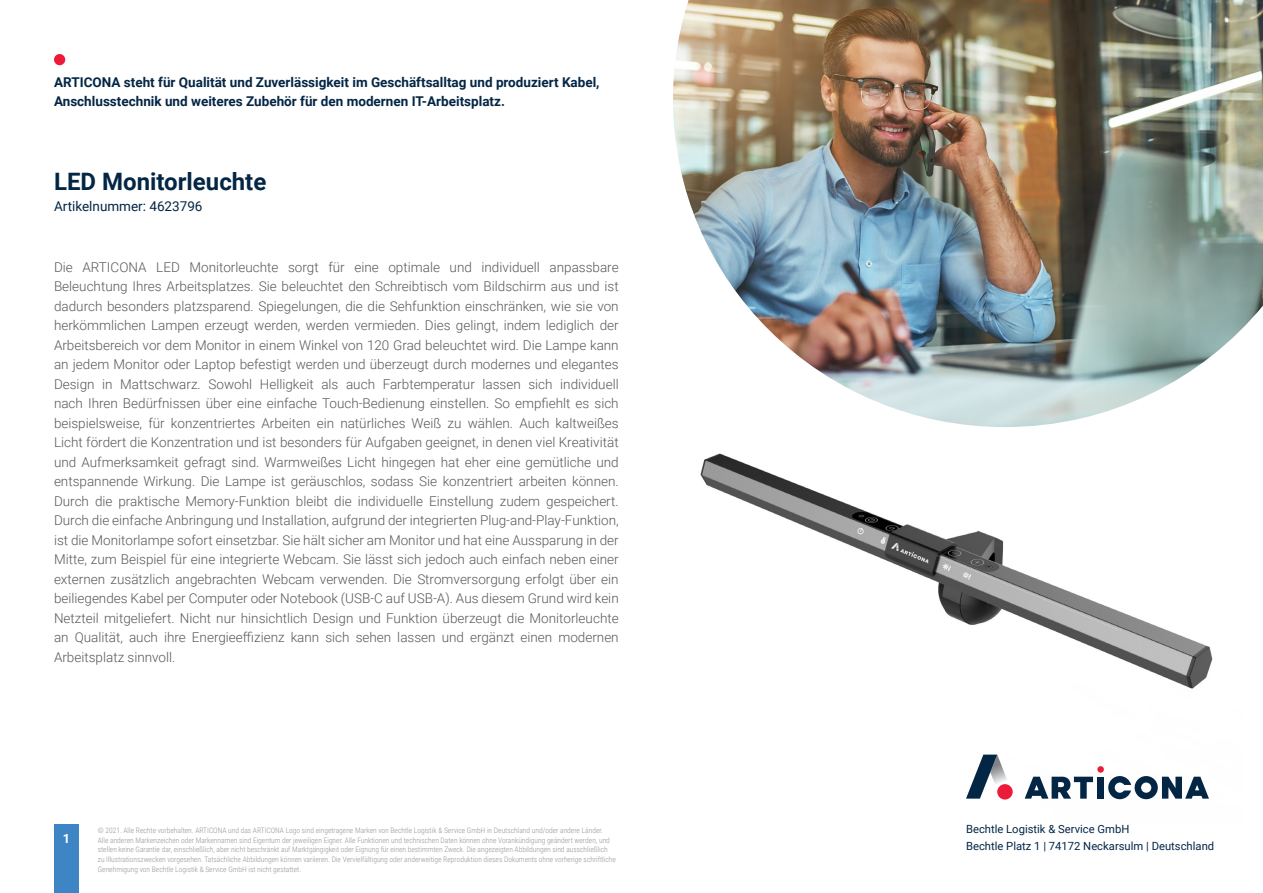
<style>
.page{position:relative;width:1263px;height:893px;background:#fff}
.page>*{position:absolute;margin:0;border:0;box-sizing:border-box;transform-origin:0 0}
.t1{font:700 24px "Roboto";color:#042645}
.t2{font:300 13.5px/19.5px "Roboto";color:#57585a;text-align:justify}
.t3{font:700 13.5px/19.5px "Roboto";color:#042645}
.t4{font:13.5px "Roboto";color:#042645}
.t5{font:700 12.75px "Roboto";color:#fff}
.t6{font:11.25px/16.5px "Roboto";color:#042645}
.t7{font:300 7.5px/9.8px "Roboto Condensed";color:#939598}
</style>
<div class="page">
<img style="left:700px;top:453px;width:513px;height:347px">
<div style="left:54px;top:825px;width:25px;height:68px;background:#3e85c5"></div>
<div style="left:54px;top:54px;width:11px;height:11px;background:#ed1a3a;border-radius:50%"></div>
<div style="left:1097px;top:766px;width:7px;height:7px;background:#ed1a3a;border-radius:50%"></div>
<svg style="left:1025px;top:777px;width:68px;height:22px"></svg>
<div style="left:1097px;top:777px;width:7px;height:22px;background:#042645"></div>
<svg style="left:1108px;top:776px;width:101px;height:23px"></svg>
<svg style="left:966px;top:755px;width:49px;height:44px"></svg>
<div style="left:997px;top:784px;width:16px;height:15px;background:#ed1a3a;border-radius:50%"></div>
<img style="left:673px;top:0;width:590px;height:427px">
<p class="t3" style="left:54px;top:72px;width:547px">ARTICONA steht für Qualität und Zuverlässigkeit im Geschäftsalltag und produziert Kabel,<br>Anschlusstechnik und weiteres Zubehör für den modernen IT-Arbeitsplatz.</p>
<h1 class="t1" style="left:54px;top:165px;width:214px">LED Monitorleuchte</h1>
<p class="t4" style="left:54px;top:197px;width:150px">Artikelnummer: 4623796</p>
<p class="t2" style="left:54px;top:257px;width:566px">Die ARTICONA LED Monitorleuchte sorgt für eine optimale und individuell anpassbare Beleuchtung Ihres Arbeitsplatzes. Sie beleuchtet den Schreibtisch vom Bildschirm aus und ist dadurch besonders platzsparend. Spiegelungen, die die Sehfunktion einschränken, wie sie von herkömmlichen Lampen erzeugt werden, werden vermieden. Dies gelingt, indem lediglich der Arbeitsbereich vor dem Monitor in einem Winkel von 120 Grad beleuchtet wird. Die Lampe kann an jedem Monitor oder Laptop befestigt werden und überzeugt durch modernes und elegantes Design in Mattschwarz. Sowohl Helligkeit als auch Farbtemperatur lassen sich individuell nach Ihren Bedürfnissen über eine einfache Touch-Bedienung einstellen. So empfiehlt es sich beispielsweise, für konzentriertes Arbeiten ein natürliches Weiß zu wählen. Auch kaltweißes Licht fördert die Konzentration und ist besonders für Aufgaben geeignet, in denen viel Kreativität und Aufmerksamkeit gefragt sind. Warmweißes Licht hingegen hat eher eine gemütliche und entspannende Wirkung. Die Lampe ist geräuschlos, sodass Sie konzentriert arbeiten können.<br>Durch die praktische Memory-Funktion bleibt die individuelle Einstellung zudem gespeichert.<br>Durch die einfache Anbringung und Installation, aufgrund der integrierten Plug-and-Play-Funktion, ist die Monitorlampe sofort einsetzbar. Sie hält sicher am Monitor und hat eine Aussparung in der Mitte, zum Beispiel für eine integrierte Webcam. Sie lässt sich jedoch auch einfach neben einer externen zusätzlich angebrachten Webcam verwenden. Die Stromversorgung erfolgt über ein beiliegendes Kabel per Computer oder Notebook (USB-C auf USB-A). Aus diesem Grund wird kein Netzteil mitgeliefert. Nicht nur hinsichtlich Design und Funktion überzeugt die Monitorleuchte an Qualität, auch ihre Energieeffizienz kann sich sehen lassen und ergänzt einen modernen Arbeitsplatz sinnvoll.</p>
<p class="t5" style="left:63px;top:829px;width:9px">1</p>
<p class="t7" style="left:98px;top:825px;width:520px">© 2021. Alle Rechte vorbehalten. ARTICONA und das ARTICONA Logo sind eingetragene Marken von Bechtle Logistik &amp; Service GmbH in Deutschland und/oder andere Länder.<br>Alle anderen Markenzeichen oder Markennamen sind Eigentum der jeweiligen Eigner. Alle Funktionen und technischen Daten können ohne Vorankündigung geändert werden, und stellen keine Garantie dar, einschließlich, aber nicht beschränkt auf Marktgängigkeit oder Eignung für einen bestimmten Zweck. Die angezeigten Abbildungen sind ausschließlich zu Illustrationszwecken vorgesehen. Tatsächliche Abbildungen können variieren. Die Vervielfältigung oder anderweitige Reproduktion dieses Dokuments ohne vorherige schriftliche Genehmigung von Bechtle Logistik &amp; Service GmbH ist nicht gestattet.</p>
<p class="t6" style="left:966px;top:821px;width:250px">Bechtle Logistik &amp; Service GmbH<br>Bechtle Platz 1 | 74172 Neckarsulm | Deutschland</p>
</div>
